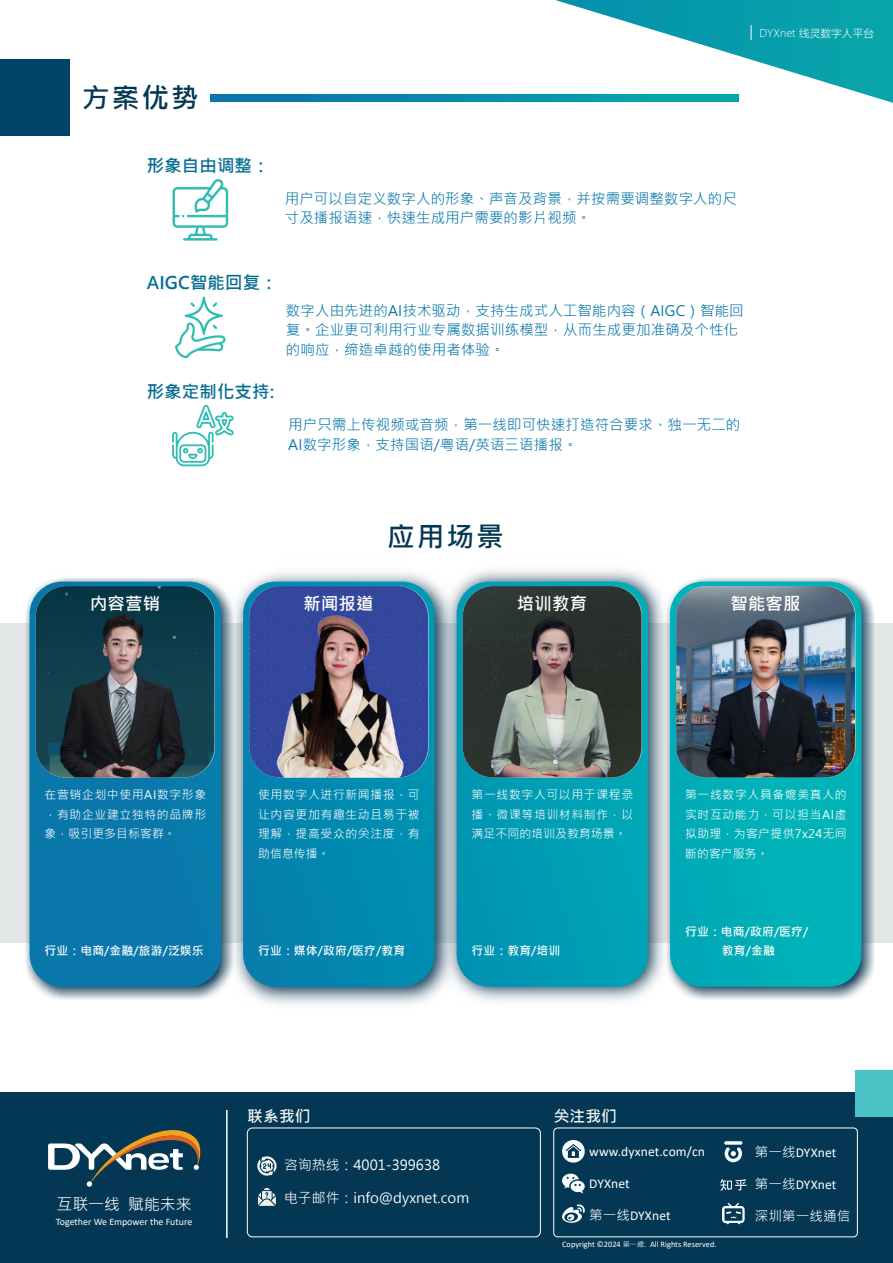
<style>
.page{position:relative;width:893px;height:1263px;background:#fff}
.page>*{position:absolute;margin:0;border:0;box-sizing:border-box;transform-origin:0 0}
.t1{font:700 27.6px "Microsoft Jheng Hei";letter-spacing:.075em;color:#043753}
.t2{font:700 17.4px "Microsoft Jheng Hei";letter-spacing:.01em;color:#056d92}
.t3{font:700 17.4px "Microsoft Jheng Hei";letter-spacing:.01em;color:#fff}
.t4{font:15.9px "Microsoft Jheng Hei";color:#fff}
.t5{font:700 15.75px "Microsoft Jheng Hei";letter-spacing:.01em;color:#f6f6f3}
.t6{font:14.4px/19.5px "Microsoft Jheng Hei";letter-spacing:.01em;color:#0978aa}
.t7{font:13.95px "Microsoft Jheng Hei";color:#fff}
.t8{font:13.5px "Calibri";letter-spacing:.01em;color:#fff}
.t9{font:13.5px "Microsoft Jheng Hei";letter-spacing:.01em;color:#fff}
.t10{font:11.85px/19.5px "Microsoft Jheng Hei";letter-spacing:.055em;color:#fff;text-align:justify}
.t11{font:700 11.85px/19.5px "Microsoft Jheng Hei";letter-spacing:.01em;color:#fff;text-align:center}
.t12{font:300 10.65px "Microsoft Ya Hei";letter-spacing:.01em;color:#fff}
.t13{font:9.9px "Calibri";color:#fff}
.t14{font:8.4px "Calibri";color:#fff}
.s1{font-family:"Microsoft Jheng Hei"}
.s2{font-family:"Microsoft Jheng Hei";font-size:7.2px}
</style>
<div class="page">
<img style="left:0;top:577px;width:193px;height:423px">
<img style="left:193px;top:572px;width:213px;height:433px">
<img style="left:406px;top:569px;width:214px;height:435px">
<img style="left:620px;top:570px;width:273px;height:431px">
<svg style="left:30px;top:582px;width:831px;height:405px;background:#1c98b3"></svg>
<svg style="left:555px;top:0;width:338px;height:103px"></svg>
<div style="left:0;top:59px;width:70px;height:77px;background:#004569"></div>
<svg style="left:211px;top:94px;width:527px;height:7px;background:#078daa"></svg>
<img style="left:249px;top:586px;width:179px;height:192px">
<img style="left:463px;top:586px;width:178px;height:192px">
<div style="left:0;top:1092px;width:893px;height:171px;background:#043753"></div>
<hr style="left:226px;top:1110px;width:2px;height:128px;background:#fff">
<svg style="left:258px;top:1188px;width:18px;height:18px"></svg>
<svg style="left:257px;top:1156px;width:20px;height:20px"></svg>
<div style="left:553px;top:1128px;width:304px;height:109px;border:1px solid #fff;border-radius:4px"></div>
<div style="left:247px;top:1128px;width:294px;height:109px;border:1px solid #fff;border-radius:5px"></div>
<svg style="left:562px;top:1140px;width:23px;height:23px"></svg>
<div style="left:855px;top:1070px;width:38px;height:46px;background:#4ac2c6"></div>
<svg style="left:562px;top:1174px;width:23px;height:19px"></svg>
<svg style="left:562px;top:1204px;width:23px;height:19px"></svg>
<svg style="left:724px;top:1141px;width:19px;height:21px"></svg>
<svg style="left:720px;top:1179px;width:26px;height:12px"></svg>
<svg style="left:722px;top:1203px;width:23px;height:21px"></svg>
<svg style="left:172px;top:179px;width:56px;height:62px"></svg>
<svg style="left:175px;top:297px;width:51px;height:61px"></svg>
<svg style="left:172px;top:405px;width:62px;height:61px"></svg>
<img style="left:676px;top:586px;width:179px;height:192px">
<img style="left:36px;top:586px;width:179px;height:192px">
<svg style="left:48px;top:1130px;width:153px;height:57px"></svg>
<h1 class="t1" style="left:82px;top:81px;width:118px">方案优势</h1>
<p class="t2" style="left:147px;top:155px;width:124px">形象自由调整：</p>
<p class="t6" style="left:285px;top:189px;width:454px">用户可以自定义数字人的形象、声音及背景，并按需要调整数字人的尺寸及播报语速，快速生成用户需要的影片视频。</p>
<p class="t12" style="left:759px;top:26px;width:116px">DYXnet 线灵数字人平台</p>
<p class="t2" style="left:147px;top:272px;width:132px">AIGC智能回复：</p>
<p class="t2" style="left:147px;top:381px;width:129px">形象定制化支持:</p>
<p class="t6" style="left:286px;top:301px;width:459px">数字人由先进的AI技术驱动，支持生成式人工智能内容（AIGC）智能回复。企业更可利用行业专属数据训练模型，从而生成更加准确及个性化的响应，缔造卓越的使用者体验。</p>
<p class="t6" style="left:288px;top:415px;width:454px">用户只需上传视频或音频，第一线即可快速打造符合要求、独一无二的<br>AI数字形象，支持国语/粤语/英语三语播报。</p>
<h1 class="t1" style="left:387px;top:520px;width:118px">应用场景</h1>
<p class="t3" style="left:90px;top:593px;width:72px">内容营销</p>
<p class="t3" style="left:730px;top:593px;width:72px">智能客服</p>
<p class="t3" style="left:303px;top:593px;width:72px">新闻报道</p>
<p class="t3" style="left:517px;top:593px;width:72px">培训教育</p>
<p class="t10" style="left:45px;top:785px;width:163px">在营销企划中使用AI数字形象，有助企业建立独特的品牌形象，吸引更多目标客群。</p>
<p class="t11" style="left:45px;top:941px;width:161px">行业：电商/金融/旅游/泛娱乐</p>
<p class="t10" style="left:258px;top:785px;width:163px">使用数字人进行新闻播报，可让内容更加有趣生动且易于被理解，提高受众的关注度，有助信息传播。</p>
<p class="t11" style="left:258px;top:941px;width:149px">行业：媒体/政府/医疗/教育</p>
<p class="t10" style="left:472px;top:785px;width:163px">第一线数字人可以用于课程录播、微课等培训材料制作，以满足不同的培训及教育场景。</p>
<p class="t11" style="left:472px;top:941px;width:90px">行业：教育/培训</p>
<p class="t10" style="left:685px;top:785px;width:163px">第一线数字人具备媲美真人的实时互动能力，可以担当AI虚拟助理，为客户提供7x24无间断的客户服务。</p>
<p class="t11" style="left:685px;top:922px;width:125px">行业：电商/政府/医疗/教育/金融</p>
<p class="t4" style="left:56px;top:1194px;width:137px">互联一线 赋能未来</p>
<p class="t13" style="left:56px;top:1215px;width:138px">Together We Empower the Future</p>
<p class="t5" style="left:247px;top:1107px;width:65px">联系我们</p>
<p class="t7" style="left:284px;top:1156px;width:158px">咨询热线：4001-399638</p>
<p class="t7" style="left:284px;top:1190px;width:187px">电子邮件：info@dyxnet.com</p>
<p class="t5" style="left:554px;top:1107px;width:65px">关注我们</p>
<p class="t8" style="left:589px;top:1142px;width:117px">www.dyxnet.com/cn</p>
<p class="t8" style="left:589px;top:1174px;width:42px">DYXnet</p>
<p class="t8" style="left:589px;top:1206px;width:83px"><span class="s1">第一线</span>DYXnet</p>
<p class="t14" style="left:562px;top:1239px;width:156px">Copyright ©2024 <span class="s2">第一線</span>. All Rights Reserved.</p>
<p class="t8" style="left:755px;top:1143px;width:83px"><span class="s1">第一线</span>DYXnet</p>
<p class="t8" style="left:755px;top:1175px;width:83px"><span class="s1">第一线</span>DYXnet</p>
<p class="t9" style="left:755px;top:1208px;width:97px">深圳第一线通信</p>
</div>
